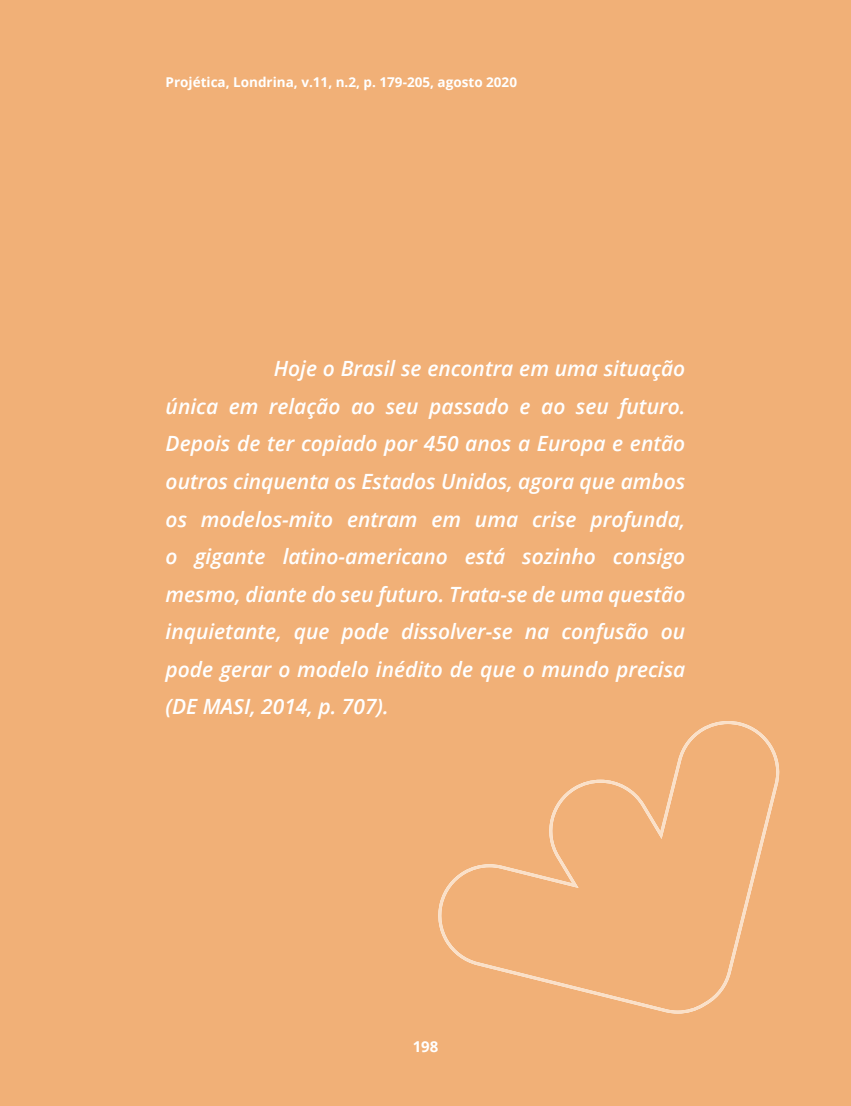
<style>
.page{position:relative;width:851px;height:1106px;background:#fff}
.page>*{position:absolute;margin:0;border:0;box-sizing:border-box;transform-origin:0 0}
.t1{font:italic 600 21px/37.5px "Open Sans";color:#fff;text-align:justify}
.t2{font:700 15px "Open Sans";color:#fff}
.t3{font:700 13.5px "Open Sans";color:#fff}
</style>
<div class="page">
<div style="left:0;top:0;width:850px;height:1106px;background:#f1b077"></div>
<div style="left:436px;top:721px;width:345px;height:292px;background:#f1b077"></div>
<p class="t3" style="left:166px;top:72px;width:353px">Projética, Londrina, v.11, n.2, p. 179-205, agosto 2020</p>
<p class="t1" style="left:166px;top:349px;width:521px;text-indent:108px">Hoje o Brasil se encontra em uma situação única em relação ao seu passado e ao seu futuro.<br>Depois de ter copiado por 450 anos a Europa e então outros cinquenta os Estados Unidos, agora que ambos os modelos-mito entram em uma crise profunda, o gigante latino-americano está sozinho consigo mesmo, diante do seu futuro. Trata-se de uma questão inquietante, que pode dissolver-se na confusão ou pode gerar o modelo inédito de que o mundo precisa (DE MASI, 2014, p. 707).</p>
<p class="t2" style="left:412px;top:1035px;width:27px">198</p>
</div>
